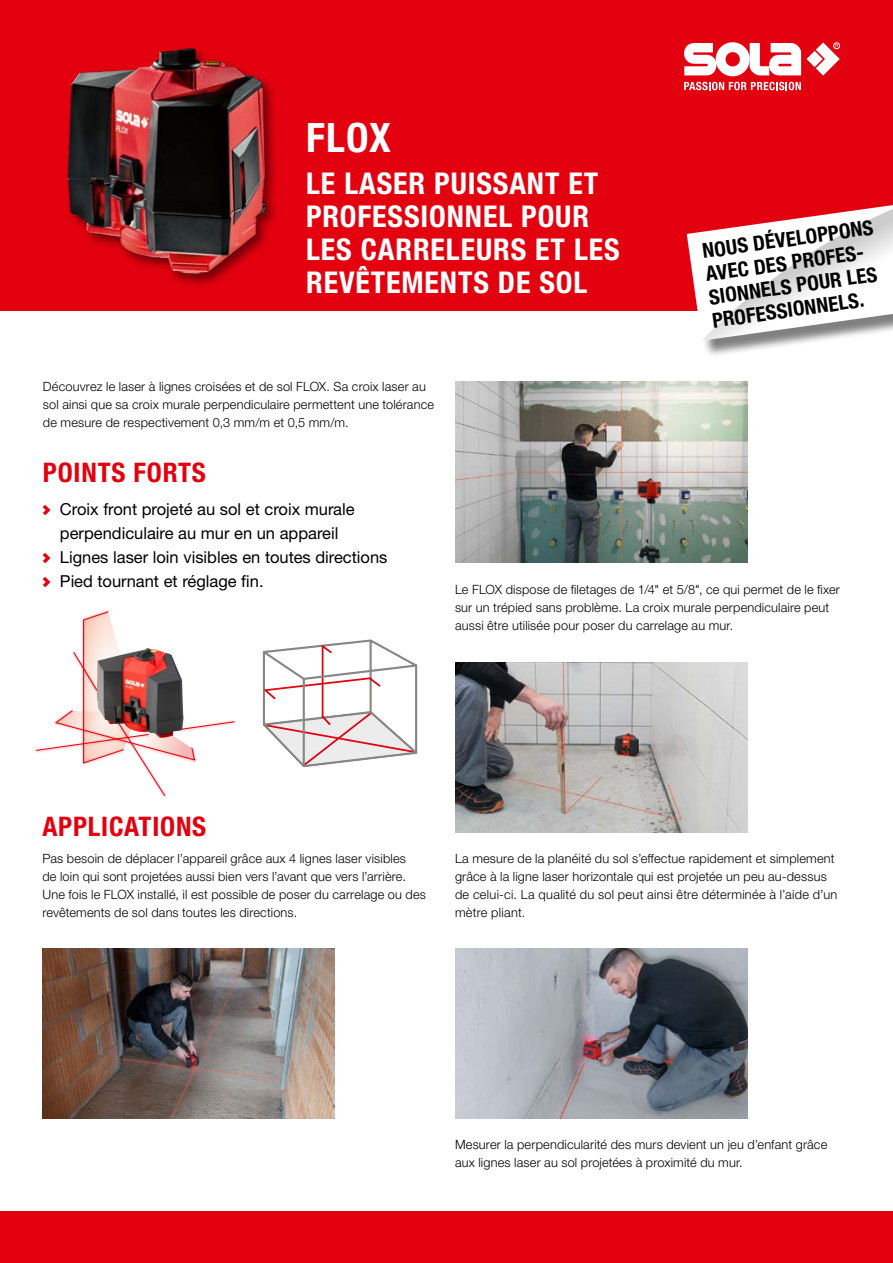
<style>
.page{position:relative;width:893px;height:1263px;background:#fff}
.page>*{position:absolute;margin:0;border:0;box-sizing:border-box;transform-origin:0 0}
.t1{font:700 condensed 40.5px "Helvetica Neue LTW1 G";color:#fff}
.t2{font:700 condensed 30px/33px "Helvetica Neue LTW1 G";letter-spacing:.03em;color:#fff}
.t3{font:700 condensed 27px "Helvetica Neue LTW1 G";letter-spacing:.03em;color:#e3000f}
.t4{font:700 condensed 20.7px/23.4px "Helvetica Neue LTW1 G";color:#000}
.t5{font:16.5px/24px "Helvetica Neue LTW1 G";color:#000}
.t6{font:300 12.75px/18px "Helvetica Neue LTW1 G";letter-spacing:.015em;color:#000}
</style>
<div class="page">
<div style="left:0;top:0;width:893px;height:310px;background:#e3000f"></div>
<img style="left:67px;top:48px;width:209px;height:237px">
<svg style="left:684px;top:42px;width:156px;height:34px"></svg>
<svg style="left:684px;top:82px;width:117px;height:8px"></svg>
<div style="left:0;top:1212px;width:893px;height:51px;background:#e3000f"></div>
<svg style="left:262px;top:639px;width:155px;height:129px"></svg>
<div style="left:116px;top:720px;width:51px;height:78px;background:#e3000f;opacity:.75"></div>
<svg style="left:36px;top:611px;width:199px;height:185px"></svg>
<div style="left:689px;top:206px;width:204px;height:152px;background:#000;opacity:.5"></div>
<svg style="left:687px;top:205px;width:206px;height:136px"></svg>
<img style="left:455px;top:381px;width:292px;height:182px">
<img style="left:42px;top:948px;width:293px;height:170px">
<img style="left:455px;top:948px;width:292px;height:170px">
<img style="left:455px;top:662px;width:292px;height:170px">
<h1 class="t1" style="left:306px;top:114px;width:86px">FLOX</h1>
<h2 class="t2" style="left:306px;top:167px;width:315px">LE LASER PUISSANT ET<br>PROFESSIONNEL POUR<br>LES CARRELEURS ET LES<br>REVÊTEMENTS DE SOL</h2>
<h3 class="t4" style="left:701px;top:239px;width:174px;rotate:-8deg">NOUS DÉVELOPPONS<br>AVEC DES PROFES-<br>SIONNELS POUR LES<br>PROFESSIONNELS.</h3>
<p class="t6" style="left:43px;top:377px;width:393px">Découvrez le laser à lignes croisées et de sol FLOX. Sa croix laser au sol ainsi que sa croix murale perpendiculaire permettent une tolérance de mesure de respectivement 0,3 mm/m et 0,5 mm/m.</p>
<h3 class="t3" style="left:43px;top:457px;width:164px">POINTS FORTS</h3>
<p class="t5" style="left:60px;top:497px;width:329px">Croix front projeté au sol et croix murale perpendiculaire au mur en un appareil Lignes laser loin visibles en toutes directions Pied tournant et réglage fin.</p>
<p class="t6" style="left:455px;top:580px;width:386px">Le FLOX dispose de filetages de 1/4" et 5/8", ce qui permet de le fixer sur un trépied sans problème. La croix murale perpendiculaire peut aussi être utilisée pour poser du carrelage au mur.</p>
<h3 class="t3" style="left:42px;top:811px;width:165px">APPLICATIONS</h3>
<p class="t6" style="left:42px;top:849px;width:385px">Pas besoin de déplacer l’appareil grâce aux 4 lignes laser visibles<br>de loin qui sont projetées aussi bien vers l’avant que vers l’arrière.<br>Une fois le FLOX installé, il est possible de poser du carrelage ou des revêtements de sol dans toutes les directions.</p>
<p class="t6" style="left:455px;top:849px;width:384px">La mesure de la planéité du sol s’effectue rapidement et simplement grâce à la ligne laser horizontale qui est projetée un peu au-dessus de celui-ci. La qualité du sol peut ainsi être déterminée à l’aide d’un mètre pliant.</p>
<p class="t6" style="left:455px;top:1135px;width:374px">Mesurer la perpendicularité des murs devient un jeu d’enfant grâce aux lignes laser au sol projetées à proximité du mur.</p>
</div>
